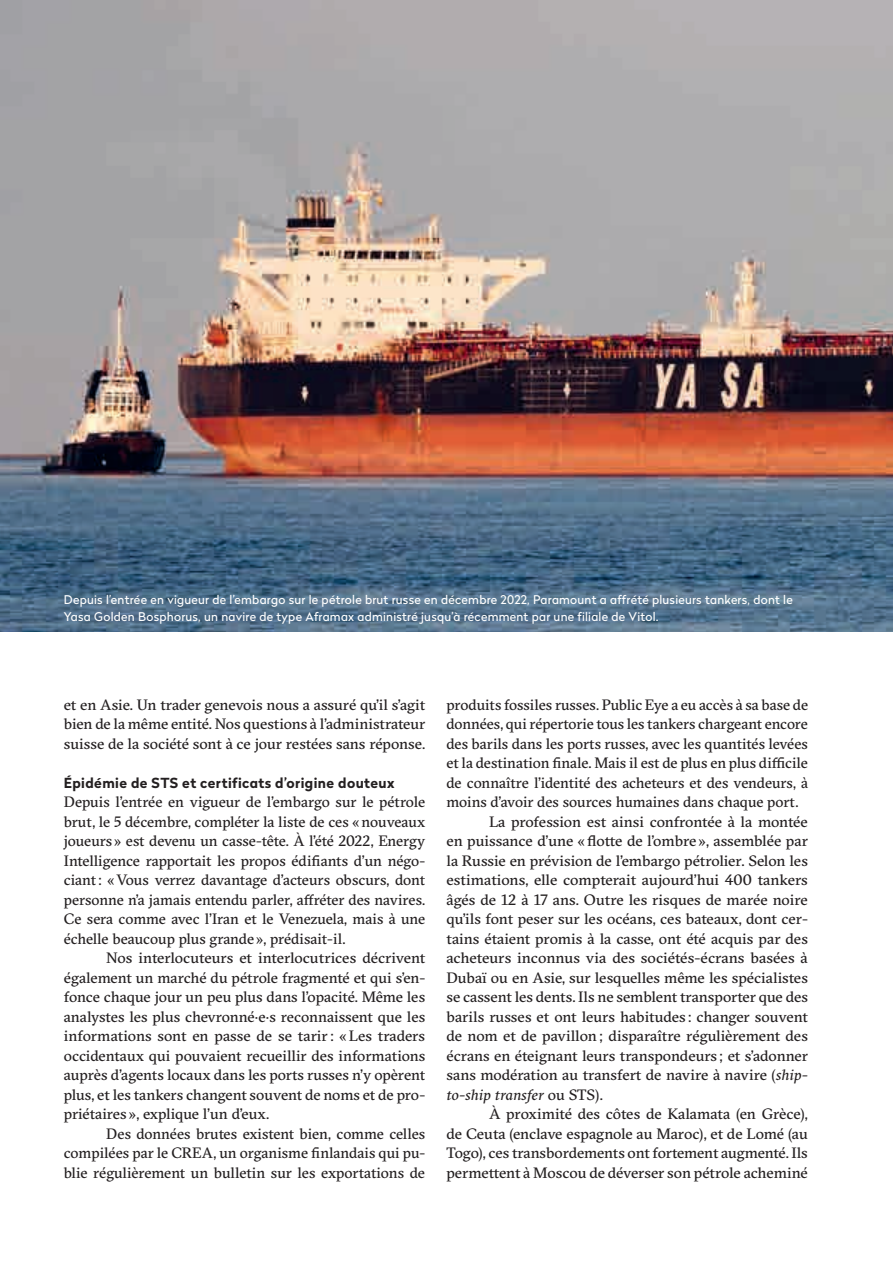
<style>
.page{position:relative;width:893px;height:1263px;background:#fff}
.page>*{position:absolute;margin:0;border:0;box-sizing:border-box;transform-origin:0 0}
.t1{font:15px/19.5px "GT Sectra";color:#231f20;text-align:justify}
.t2{font:15px "GT Sectra";color:#231f20;scale:1.04 1}
.t3{font:italic 15px "GT Sectra";color:#231f20}
.t4{font:700 13.8px "Radikal";letter-spacing:.03em;color:#231f20}
.t5{font:12px/17.7px "Radikal";letter-spacing:.02em;color:#fff}
.s1{font-style:italic}
.s2{font-style:normal}
</style>
<div class="page">
<img style="left:0;top:0;width:893px;height:632px">
<p class="t5" style="left:64px;top:590px;width:730px">Depuis l’entrée en vigueur de l’embargo sur le pétrole brut russe en décembre 2022, Paramount a affrété plusieurs tankers, dont le<br>Yasa Golden Bosphorus, un navire de type Aframax administré jusqu’à récemment par une filiale de Vitol.</p>
<p class="t1" style="left:64px;top:695px;width:363px">et en Asie. Un trader genevois nous a assuré qu’il s’agit bien de la même entité. Nos questions à l’administrateur suisse de la société sont à ce jour restées sans réponse.</p>
<p class="t4" style="left:64px;top:773px;width:332px">Épidémie de STS et certificats d’origine douteux</p>
<p class="t1" style="left:64px;top:792px;width:363px">Depuis l’entrée en vigueur de l’embargo sur le pétrole brut, le 5 décembre, compléter la liste de ces «nouveaux joueurs » est devenu un casse-tête. À l’été 2022, Energy Intelligence rapportait les propos édifiants d’un négo&shy;ciant: «Vous verrez davantage d’acteurs obscurs, dont personne n’a jamais entendu parler, affréter des navires.<br>Ce sera comme avec l’Iran et le Venezuela, mais à une échelle beaucoup plus grande », prédisait-il.</p>
<p class="t1" style="left:64px;top:948px;width:363px;text-indent:43px">Nos interlocuteurs et interlocutrices décrivent également un marché du pétrole fragmenté et qui s’en&shy;fonce chaque jour un peu plus dans l’opacité. Même les analystes les plus chevronné·e·s reconnaissent que les informations sont en passe de se tarir : «Les traders occidentaux qui pouvaient recueillir des informations auprès d’agents locaux dans les ports russes n’y opèrent plus, et les tankers changent souvent de noms et de pro&shy;priétaires », explique l’un d’eux.</p>
<p class="t1" style="left:64px;top:1124px;width:363px;text-indent:43px">Des données brutes existent bien, comme celles compilées par le CREA, un organisme finlandais qui pu&shy;blie régulièrement un bulletin sur les exportations de</p>
<p class="t1" style="left:446px;top:695px;width:363px">produits fossiles russes. Public Eye a eu accès à sa base de</p>
<p class="t1" style="left:446px;top:714px;width:363px">données, qui répertorie tous les tankers chargeant encore</p>
<p class="t1" style="left:446px;top:734px;width:363px">des barils dans les ports russes, avec les quantités levées</p>
<p class="t1" style="left:446px;top:753px;width:363px">et la destination finale. Mais il est de plus en plus difficile</p>
<p class="t1" style="left:446px;top:773px;width:363px">de connaître l’identité des acheteurs et des vendeurs, à</p>
<p class="t1" style="left:446px;top:792px;width:353px">moins d’avoir des sources humaines dans chaque port.</p>
<p class="t1" style="left:489px;top:812px;width:320px">La profession est ainsi confrontée à la montée</p>
<p class="t1" style="left:446px;top:831px;width:363px">en puissance d’une «flotte de l’ombre », assemblée par</p>
<p class="t1" style="left:446px;top:851px;width:363px">la Russie en prévision de l’embargo pétrolier. Selon les</p>
<p class="t1" style="left:446px;top:870px;width:363px">estimations, elle compterait aujourd’hui 400 tankers</p>
<p class="t1" style="left:446px;top:890px;width:363px">âgés de 12 à 17 ans. Outre les risques de marée noire</p>
<p class="t1" style="left:446px;top:909px;width:363px">qu’ils font peser sur les océans, ces bateaux, dont cer-</p>
<p class="t1" style="left:446px;top:929px;width:363px">tains étaient promis à la casse, ont été acquis par des</p>
<p class="t2" style="left:446px;top:949px;width:349px">acheteurs inconnus via des sociétés-écrans basées à</p>
<p class="t1" style="left:446px;top:968px;width:363px">Dubaï ou en Asie, sur lesquelles même les spécialistes</p>
<p class="t1" style="left:446px;top:987px;width:363px">se cassent les dents. Ils ne semblent transporter que des</p>
<p class="t1" style="left:446px;top:1007px;width:363px">barils russes et ont leurs habitudes : changer souvent</p>
<p class="t1" style="left:446px;top:1026px;width:363px">de nom et de pavillon; disparaître régulièrement des</p>
<p class="t1" style="left:446px;top:1046px;width:363px">écrans en éteignant leurs transpondeurs ; et s’adonner</p>
<p class="t1" style="left:446px;top:1065px;width:363px">sans modération au transfert de navire à navire (<span class="s1">ship-</span></p>
<p class="t3" style="left:446px;top:1085px;width:158px">to-ship transfer <span class="s2">ou STS).</span></p>
<p class="t1" style="left:489px;top:1104px;width:320px">À proximité des côtes de Kalamata (en Grèce),</p>
<p class="t1" style="left:446px;top:1124px;width:363px">de Ceuta (enclave espagnole au Maroc), et de Lomé (au</p>
<p class="t1" style="left:446px;top:1143px;width:363px">Togo), ces transbordements ont fortement augmenté. Ils</p>
<p class="t1" style="left:446px;top:1163px;width:363px">permettent à Moscou de déverser son pétrole acheminé</p>
</div>
